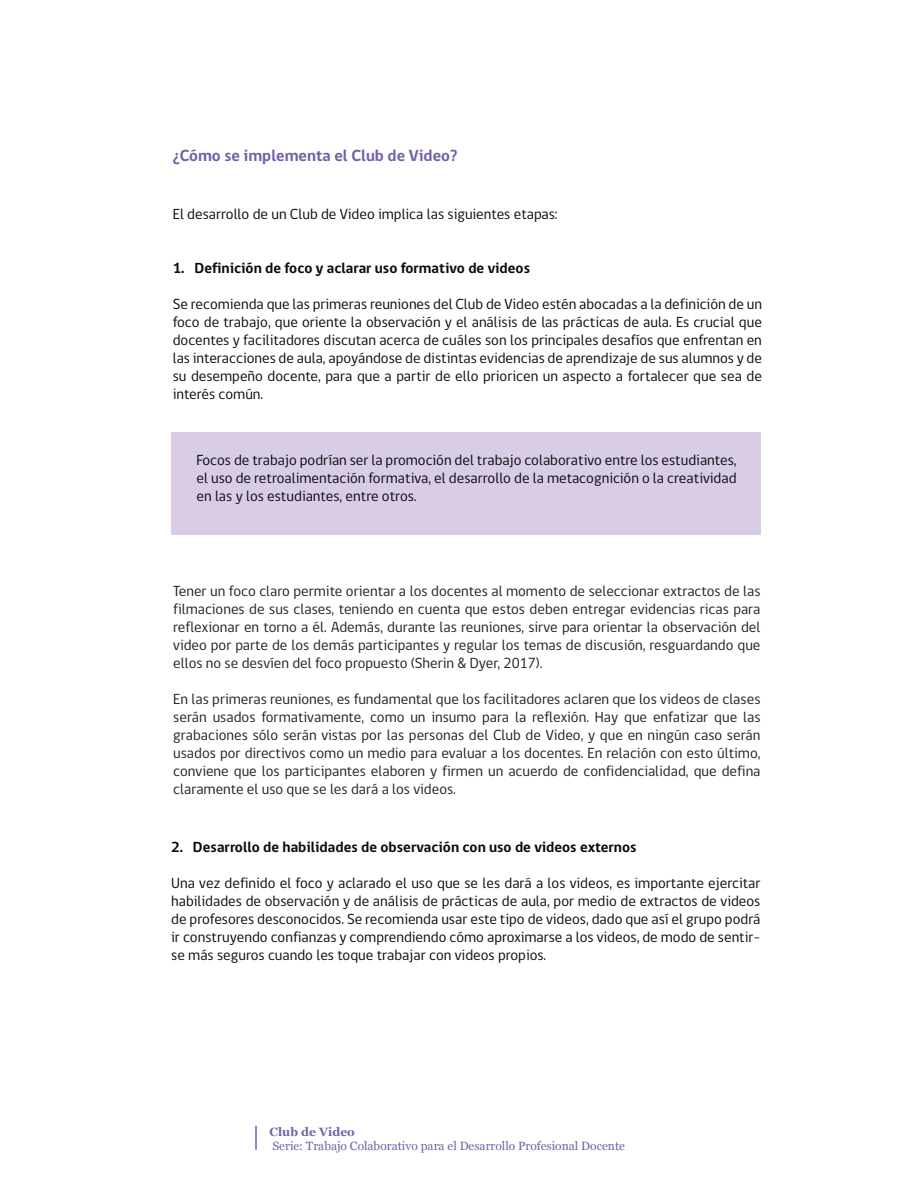
<style>
.page{position:relative;width:918px;height:1188px;background:#fff}
.page>*{position:absolute;margin:0;border:0;box-sizing:border-box;transform-origin:0 0}
.t1{font:700 16.5px "gob CL";color:#745fa9}
.t2{font:15px/18px "gob CL";color:#0b090c;text-align:justify}
.t3{font:15px/18px "gob CL";color:#231f20;text-align:justify}
.t4{font:700 15px "gob CL";color:#0b090c}
.t5{font:12px "Georgia";color:#745fa9}
.t6{font:700 12px "Georgia";color:#745fa9}
</style>
<div class="page">
<hr style="left:255px;top:1126px;width:2px;height:24px;background:#745fa9">
<div style="left:172px;top:432px;width:589px;height:103px;background:#d8cde5"></div>
<p class="t1" style="left:173px;top:145px;width:286px">¿Cómo se implementa el Club de Video?</p>
<p class="t2" style="left:173px;top:205px;width:386px">El desarrollo de un Club de Video implica las siguientes etapas:</p>
<p class="t4" style="left:173px;top:258px;width:359px">1. Definición de foco y aclarar uso formativo de videos</p>
<p class="t2" style="left:173px;top:295px;width:591px">Se recomienda que las primeras reuniones del Club de Video estén abocadas a la definición de un foco de trabajo, que oriente la observación y el análisis de las prácticas de aula. Es crucial que docentes y facilitadores discutan acerca de cuáles son los principales desafíos que enfrentan en las interacciones de aula, apoyándose de distintas evidencias de aprendizaje de sus alumnos y de su desempeño docente, para que a partir de ello prioricen un aspecto a fortalecer que sea de interés común.</p>
<p class="t2" style="left:197px;top:451px;width:542px">Focos de trabajo podrían ser la promoción del trabajo colaborativo entre los estudiantes, el uso de retroalimentación formativa, el desarrollo de la metacognición o la creatividad en las y los estudiantes, entre otros.</p>
<p class="t3" style="left:173px;top:582px;width:589px">Tener un foco claro permite orientar a los docentes al momento de seleccionar extractos de las filmaciones de sus clases, teniendo en cuenta que estos deben entregar evidencias ricas para reflexionar en torno a él. Además, durante las reuniones, sirve para orientar la observación del video por parte de los demás participantes y regular los temas de discusión, resguardando que ellos no se desvíen del foco propuesto (Sherin &amp; Dyer, 2017).</p>
<p class="t3" style="left:173px;top:690px;width:589px">En las primeras reuniones, es fundamental que los facilitadores aclaren que los videos de clases serán usados formativamente, como un insumo para la reflexión. Hay que enfatizar que las grabaciones sólo serán vistas por las personas del Club de Video, y que en ningún caso serán usados por directivos como un medio para evaluar a los docentes. En relación con esto último, conviene que los participantes elaboren y firmen un acuerdo de confidencialidad, que defina claramente el uso que se les dará a los videos.</p>
<p class="t4" style="left:171px;top:837px;width:467px">2. Desarrollo de habilidades de observación con uso de videos externos</p>
<p class="t2" style="left:171px;top:875px;width:591px">Una vez definido el foco y aclarado el uso que se les dará a los videos, es importante ejercitar habilidades de observación y de análisis de prácticas de aula, por medio de extractos de videos de profesores desconocidos. Se recomienda usar este tipo de videos, dado que así el grupo podrá ir construyendo confianzas y comprendiendo cómo aproximarse a los videos, de modo de sentir&shy;se más seguros cuando les toque trabajar con videos propios.</p>
<p class="t6" style="left:270px;top:1123px;width:87px">Club de Video</p>
<p class="t5" style="left:273px;top:1137px;width:354px">Serie: Trabajo Colaborativo para el Desarrollo Profesional Docente</p>
</div>
